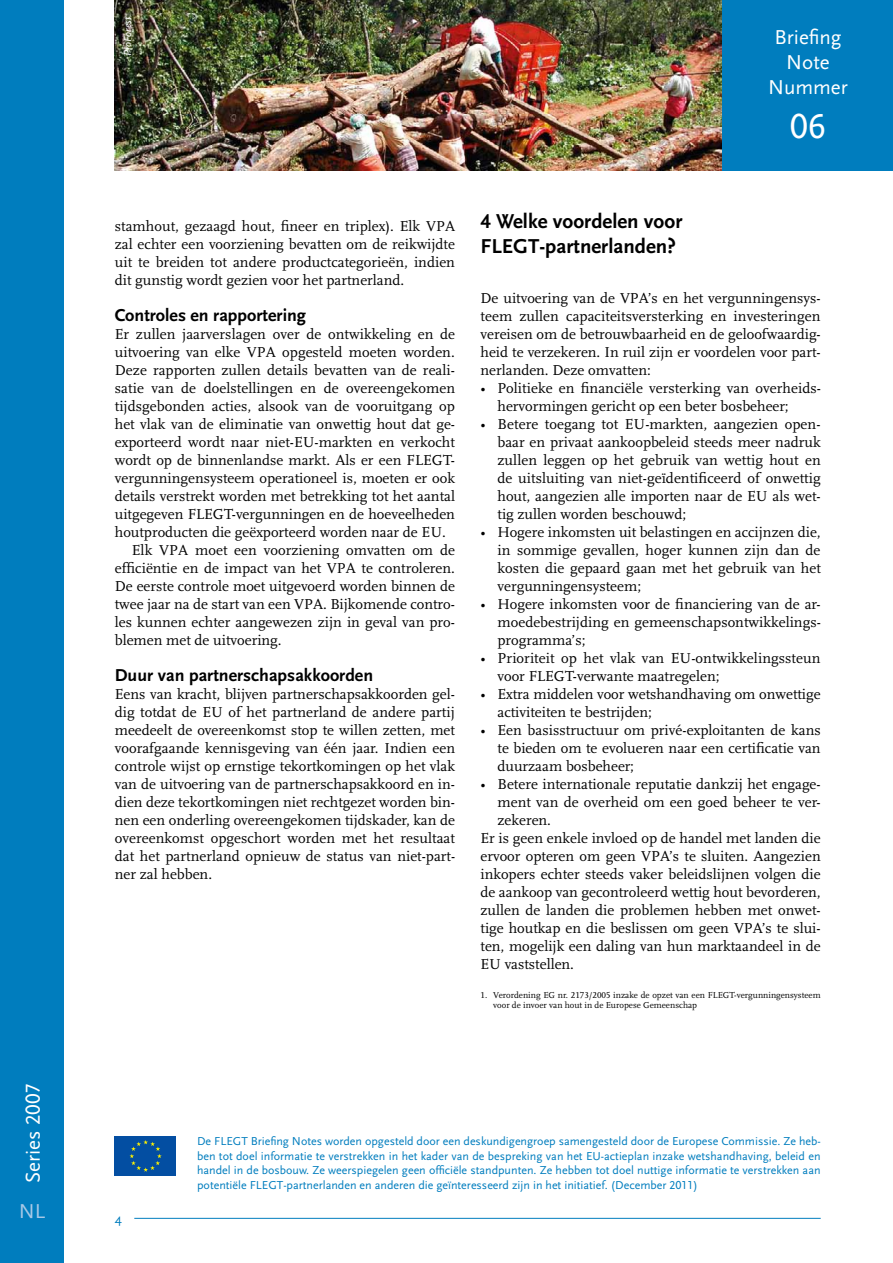
<style>
.page{position:relative;width:893px;height:1263px;background:#fff}
.page>*{position:absolute;margin:0;border:0;box-sizing:border-box;transform-origin:0 0}
.t1{font:36px "Scala Sans LF";color:#fff}
.t2{font:700 21px/25.2px "Scala Sans LF";color:#000}
.t3{font:21px/25.2px "Scala Sans LF";color:#fff;text-align:center}
.t4{font:21px "Scala Sans LF";color:#a7c8e6}
.t5{font:700 18px "Scala Sans LF";color:#000}
.t6{font:15px/18px "Scala LF";color:#000;text-align:justify}
.t7{font:13.5px "Scala Sans";color:#007dbe}
.t8{font:12px/14.4px "Scala Sans LF";color:#007dbe;text-align:justify}
.t9{font:italic 10.5px "Scala Sans LF";color:#fff}
.t10{font:9px/10.8px "Scala LF";color:#000}
</style>
<div class="page">
<img style="left:115px;top:0;width:608px;height:170px">
<div style="left:723px;top:0;width:170px;height:170px;background:#007dbe"></div>
<div style="left:0;top:0;width:64px;height:1263px;background:#007dbe"></div>
<div style="left:115px;top:1136px;width:61px;height:40px;background:#034ea2"></div>
<svg style="left:130px;top:1140px;width:32px;height:32px"></svg>
<hr style="left:134px;top:1218px;width:687px;height:1px;background:#007dbe">
<h2 class="t3" style="left:21px;top:1183px;width:101px;rotate:-90deg">Series 2007</h2>
<h2 class="t4" style="left:19px;top:1200px;width:28px">NL</h2>
<p class="t9" style="left:122px;top:56px;width:40px;rotate:-90deg">ProForest</p>
<h2 class="t3" style="left:768px;top:25px;width:81px">Briefing<br>Note<br>Nummer</h2>
<h1 class="t1" style="left:790px;top:106px;width:37px">06</h1>
<p class="t6" style="left:115px;top:217px;width:342px">stamhout, gezaagd hout, fineer en triplex). Elk VPA zal echter een voorziening bevatten om de reikwijdte uit te breiden tot andere productcategorieën, indien dit gunstig wordt gezien voor het partnerland.</p>
<p class="t5" style="left:115px;top:305px;width:193px">Controles en rapportering</p>
<p class="t6" style="left:115px;top:325px;width:342px">Er zullen jaarverslagen over de ontwikkeling en de</p>
<p class="t6" style="left:115px;top:343px;width:341px">uitvoering van elke VPA opgesteld moeten worden.</p>
<p class="t6" style="left:115px;top:361px;width:342px">Deze rapporten zullen details bevatten van de reali-</p>
<p class="t6" style="left:115px;top:379px;width:342px">satie van de doelstellingen en de overeengekomen</p>
<p class="t6" style="left:115px;top:397px;width:342px">tijdsgebonden acties, alsook van de vooruitgang op</p>
<p class="t6" style="left:115px;top:415px;width:342px">het vlak van de eliminatie van onwettig hout dat ge-</p>
<p class="t6" style="left:115px;top:433px;width:342px">ëxporteerd wordt naar niet-EU-markten en verkocht</p>
<p class="t6" style="left:115px;top:451px;width:342px">wordt op de binnenlandse markt. Als er een FLEGT-</p>
<p class="t6" style="left:115px;top:469px;width:342px">vergunningensysteem operationeel is, moeten er ook</p>
<p class="t6" style="left:115px;top:487px;width:342px">details verstrekt worden met betrekking tot het aantal</p>
<p class="t6" style="left:115px;top:505px;width:342px">uitgegeven FLEGT-vergunningen en de hoeveelheden</p>
<p class="t6" style="left:115px;top:523px;width:332px">houtproducten die geëxporteerd worden naar de EU.</p>
<p class="t6" style="left:132px;top:541px;width:325px">Elk VPA moet een voorziening omvatten om de</p>
<p class="t6" style="left:115px;top:559px;width:342px">efficiëntie en de impact van het VPA te controleren.</p>
<p class="t6" style="left:115px;top:577px;width:342px">De eerste controle moet uitgevoerd worden binnen de</p>
<p class="t6" style="left:115px;top:595px;width:342px">twee jaar na de start van een VPA. Bijkomende contro-</p>
<p class="t6" style="left:115px;top:613px;width:342px">les kunnen echter aangewezen zijn in geval van pro-</p>
<p class="t6" style="left:115px;top:631px;width:168px">blemen met de uitvoering.</p>
<p class="t5" style="left:115px;top:665px;width:260px">Duur van partnerschapsakkoorden</p>
<p class="t6" style="left:115px;top:685px;width:342px">Eens van kracht, blijven partnerschapsakkoorden gel&shy;dig totdat de EU of het partnerland de andere partij meedeelt de overeenkomst stop te willen zetten, met voorafgaande kennisgeving van één jaar. Indien een controle wijst op ernstige tekortkomingen op het vlak van de uitvoering van de partnerschapsakkoord en in&shy;dien deze tekortkomingen niet rechtgezet worden bin&shy;nen een onderling overeengekomen tijdskader, kan de overeenkomst opgeschort worden met het resultaat dat het partnerland opnieuw de status van niet-part&shy;ner zal hebben.</p>
<h2 class="t2" style="left:480px;top:209px;width:203px">4 Welke voordelen voor<br>FLEGT-partnerlanden?</h2>
<p class="t6" style="left:480px;top:289px;width:342px">De uitvoering van de VPA’s en het vergunningensys&shy;teem zullen capaciteitsversterking en investeringen vereisen om de betrouwbaarheid en de geloofwaardig&shy;heid te verzekeren. In ruil zijn er voordelen voor part&shy;nerlanden. Deze omvatten:</p>
<p class="t6" style="left:497px;top:379px;width:325px;text-indent:-17px">• Politieke en financiële versterking van overheids&shy;hervormingen gericht op een beter bosbeheer;</p>
<p class="t6" style="left:497px;top:415px;width:325px;text-indent:-17px">• Betere toegang tot EU-markten, aangezien open&shy;baar en privaat aankoopbeleid steeds meer nadruk zullen leggen op het gebruik van wettig hout en de uitsluiting van niet-geïdentificeerd of onwettig hout, aangezien alle importen naar de EU als wet&shy;tig zullen worden beschouwd;</p>
<p class="t6" style="left:497px;top:523px;width:325px;text-indent:-17px">• Hogere inkomsten uit belastingen en accijnzen die, in sommige gevallen, hoger kunnen zijn dan de kosten die gepaard gaan met het gebruik van het vergunningensysteem;</p>
<p class="t6" style="left:497px;top:595px;width:325px;text-indent:-17px">• Hogere inkomsten voor de financiering van de ar&shy;moedebestrijding en gemeenschapsontwikkelings&shy;programma’s;</p>
<p class="t6" style="left:497px;top:649px;width:324px;text-indent:-17px">• Prioriteit op het vlak van EU-ontwikkelingssteun voor FLEGT-verwante maatregelen;</p>
<p class="t6" style="left:497px;top:685px;width:325px;text-indent:-17px">• Extra middelen voor wetshandhaving om onwettige activiteiten te bestrijden;</p>
<p class="t6" style="left:497px;top:721px;width:325px;text-indent:-17px">• Een basisstructuur om privé-exploitanten de kans te bieden om te evolueren naar een certificatie van duurzaam bosbeheer;</p>
<p class="t6" style="left:480px;top:775px;width:342px">• Betere internationale reputatie dankzij het engage-</p>
<p class="t6" style="left:497px;top:793px;width:325px">ment van de overheid om een goed beheer te ver-</p>
<p class="t6" style="left:497px;top:811px;width:55px">zekeren.</p>
<p class="t6" style="left:480px;top:829px;width:342px">Er is geen enkele invloed op de handel met landen die</p>
<p class="t6" style="left:480px;top:847px;width:342px">ervoor opteren om geen VPA’s te sluiten. Aangezien</p>
<p class="t6" style="left:480px;top:865px;width:342px">inkopers echter steeds vaker beleidslijnen volgen die</p>
<p class="t6" style="left:480px;top:883px;width:342px">de aankoop van gecontroleerd wettig hout bevorderen,</p>
<p class="t6" style="left:480px;top:901px;width:342px">zullen de landen die problemen hebben met onwet-</p>
<p class="t6" style="left:480px;top:919px;width:342px">tige houtkap en die beslissen om geen VPA’s te slui-</p>
<p class="t6" style="left:480px;top:937px;width:342px">ten, mogelijk een daling van hun marktaandeel in de</p>
<p class="t6" style="left:480px;top:955px;width:95px">EU vaststellen.</p>
<p class="t10" style="left:493px;top:989px;width:329px;text-indent:-13px">1. Verordening EG nr. 2173/2005 inzake de opzet van een FLEGT-vergunningensysteem voor de invoer van hout in de Europese Gemeenschap</p>
<p class="t7" style="left:115px;top:1211px;width:9px">4</p>
<p class="t8" style="left:197px;top:1134px;width:625px">De FLEGT Briefing Notes worden opgesteld door een deskundigengroep samengesteld door de Europese Commissie. Ze heb&shy;ben tot doel informatie te verstrekken in het kader van de bespreking van het EU-actieplan inzake wetshandhaving, beleid en handel in de bosbouw. Ze weerspiegelen geen officiële standpunten. Ze hebben tot doel nuttige informatie te verstrekken aan potentiële FLEGT-partnerlanden en anderen die geïnteresseerd zijn in het initiatief. (December 2011)</p>
</div>
